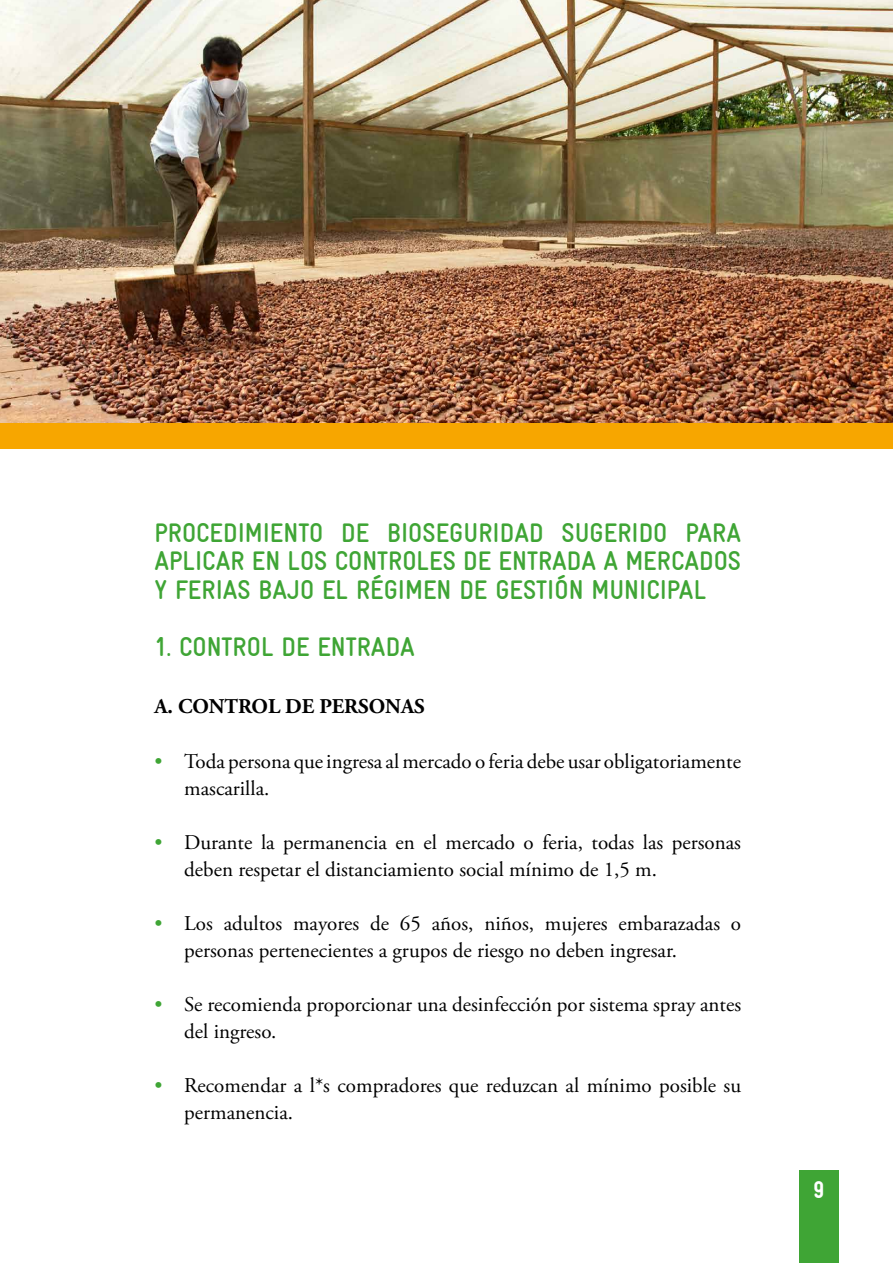
<style>
.page{position:relative;width:893px;height:1263px;background:#fff}
.page>*{position:absolute;margin:0;border:0;box-sizing:border-box;transform-origin:0 0}
.t1{font:700 27px/28.5px "Gravur Condensed";color:#3fa535;text-align:justify}
.t2{font:900 24px "Gravur Condensed";color:#fff}
.t3{font:21px/27px "Adobe Garamond Pro";color:#000}
.t4{font:700 21px "Adobe Garamond Pro";color:#000}
.t5{font:21px "Adobe Garamond Pro";color:#3fa535}
</style>
<div class="page">
<div style="left:799px;top:1170px;width:39px;height:93px;background:#3fa535"></div>
<div style="left:0;top:422px;width:893px;height:27px;background:#f7a600"></div>
<img style="left:0;top:0;width:893px;height:422px">
<p class="t1" style="left:154px;top:518px;width:588px">PROCEDIMIENTO DE BIOSEGURIDAD SUGERIDO PARA APLICAR EN LOS CONTROLES DE ENTRADA A MERCADOS Y FERIAS BAJO EL RÉGIMEN DE GESTIÓN MUNICIPAL</p>
<p class="t1" style="left:154px;top:632px;width:262px">1. CONTROL DE ENTRADA</p>
<p class="t4" style="left:154px;top:694px;width:272px">A. CONTROL DE PERSONAS</p>
<p class="t5" style="left:154px;top:749px;width:10px">•</p>
<p class="t5" style="left:154px;top:830px;width:10px">•</p>
<p class="t5" style="left:154px;top:911px;width:10px">•</p>
<p class="t5" style="left:154px;top:992px;width:10px">•</p>
<p class="t5" style="left:154px;top:1073px;width:10px">•</p>
<p class="t3" style="left:184px;top:749px;width:558px">Toda persona que ingresa al mercado o feria debe usar obligatoriamente mascarilla.</p>
<p class="t3" style="left:184px;top:830px;width:558px">Durante la permanencia en el mercado o feria, todas las personas deben respetar el distanciamiento social mínimo de 1,5 m.</p>
<p class="t3" style="left:184px;top:911px;width:558px">Los adultos mayores de 65 años, niños, mujeres embarazadas o personas pertenecientes a grupos de riesgo no deben ingresar.</p>
<p class="t3" style="left:184px;top:992px;width:558px">Se recomienda proporcionar una desinfección por sistema spray antes del ingreso.</p>
<p class="t3" style="left:184px;top:1073px;width:558px">Recomendar a l*s compradores que reduzcan al mínimo posible su permanencia.</p>
<p class="t2" style="left:813px;top:1176px;width:12px">9</p>
</div>
